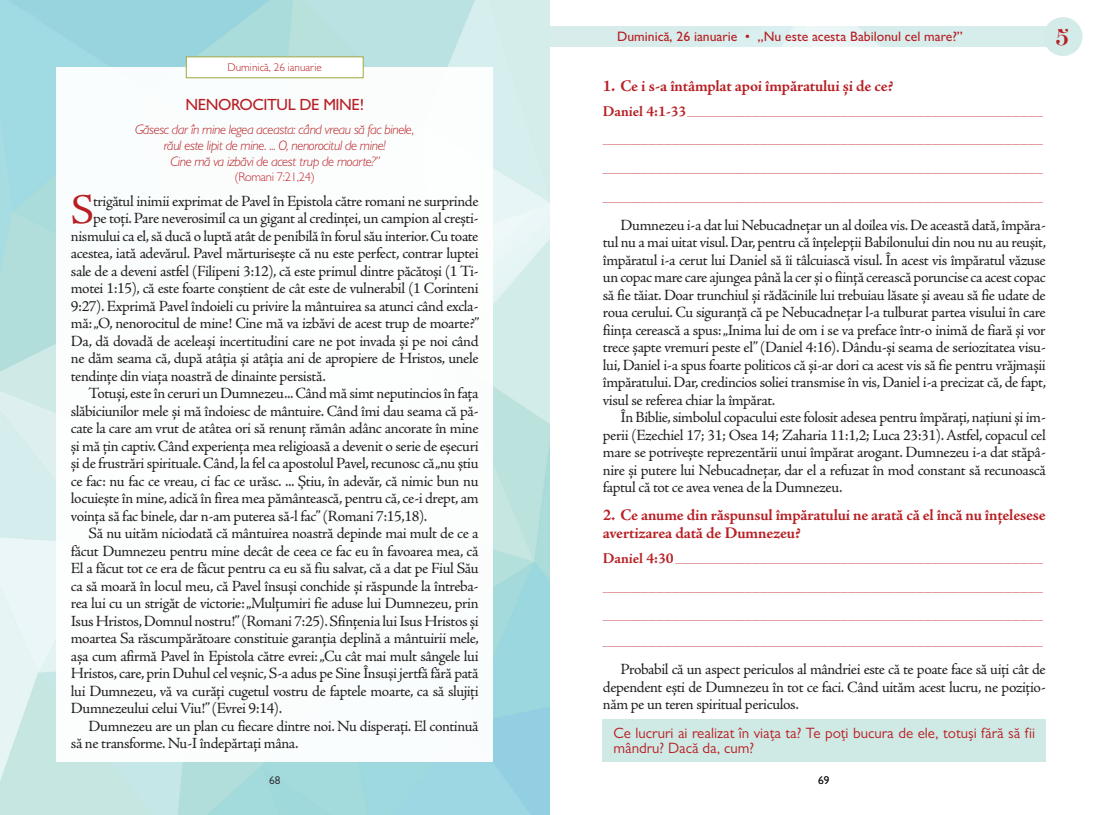
<style>
.page{position:relative;width:1099px;height:815px;background:#fff}
.page>*{position:absolute;margin:0;border:0;box-sizing:border-box;transform-origin:0 0}
.t1{font:42.38px "Adobe Jenson Pro";color:#b81f24}
.t2{font:22.5px "Didona C";color:#b81f24}
.t3{font:700 16.25px/17.5px "Adobe Jenson Pro";letter-spacing:-.015em;color:#b81f24}
.t4{font:500 16.25px "Gill Sans MT Pro";letter-spacing:-.025em;color:#b81f24}
.t5{font:15.62px/17.5px "Adobe Jenson Pro";letter-spacing:-.03em;color:#231f20;text-align:justify}
.t6{font:15px/15px "Gill Sans MT Pro";color:#b81f24}
.t7{font:italic 300 13.75px/16.2px "Gill Sans MT Pro";letter-spacing:-.025em;color:#b81f24;text-align:center}
.t8{font:500 13.75px "Gill Sans MT Pro";color:#b81f24}
.t9{font:300 12.5px "Gill Sans MT Pro";letter-spacing:-.02em;color:#c22732}
.t10{font:300 11.25px "Gill Sans MT Pro";color:#b81f24}
.t11{font:11.25px "Gill Sans MT Pro";color:#231f20}
.t12{font:700 7.5px "Adobe Jenson Pro";color:#b81f24}
.s1{font-size:15px}
</style>
<div class="page">
<div style="left:1043px;top:17px;width:39px;height:39px;background:#d3ecea;border-radius:50%"></div>
<img style="left:0;top:0;width:549px;height:815px">
<div style="left:57px;top:67px;width:436px;height:695px;background:#fff"></div>
<div style="left:186px;top:57px;width:177px;height:21px;background:#fff;border:1px solid #a0a741"></div>
<div style="left:602px;top:719px;width:443px;height:43px;background:#cfeae5"></div>
<p class="t10" style="left:227px;top:61px;width:96px">Duminică, 26 ianuarie</p>
<p class="t4" style="left:185px;top:95px;width:180px">NENOROCITUL DE MINE!</p>
<p class="t7" style="left:135px;top:121px;width:281px">Găsesc dar în mine legea aceasta: când vreau să fac binele, răul este lipit de mine. ... O, nenorocitul de mine!<br>Cine mă va izbăvi de acest trup de moarte?”</p>
<p class="t9" style="left:235px;top:169px;width:82px">(Romani 7:21,24)</p>
<h1 class="t1" style="left:71px;top:186px;width:25px">S</h1>
<p class="t5" style="left:93px;top:192px;width:387px">trigătul inimii exprimat de Pavel în Epistola către romani ne surprinde</p>
<p class="t5" style="left:93px;top:210px;width:387px">pe toți. Pare neverosimil ca un gigant al credinței, un campion al crești-</p>
<p class="t5" style="left:71px;top:227px;width:409px">nismului ca el, să ducă o luptă atât de penibilă în forul său interior. Cu toate</p>
<p class="t5" style="left:71px;top:245px;width:409px">acestea, iată adevărul. Pavel mărturisește că nu este perfect, contrar luptei</p>
<p class="t5" style="left:71px;top:262px;width:409px">sale de a deveni astfel (Filipeni 3:12), că este primul dintre păcătoși (1 Ti-</p>
<p class="t5" style="left:71px;top:280px;width:409px">motei 1:15), că este foarte conștient de cât este de vulnerabil (1 Corinteni</p>
<p class="t5" style="left:71px;top:297px;width:409px">9:27). Exprimă Pavel îndoieli cu privire la mântuirea sa atunci când excla-</p>
<p class="t5" style="left:71px;top:315px;width:410px">mă: „O, nenorocitul de mine! Cine mă va izbăvi de acest trup de moarte?”</p>
<p class="t5" style="left:71px;top:332px;width:409px">Da, dă dovadă de aceleași incertitudini care ne pot invada și pe noi când</p>
<p class="t5" style="left:71px;top:350px;width:409px">ne dăm seama că, după atâția și atâția ani de apropiere de Hristos, unele</p>
<p class="t5" style="left:71px;top:367px;width:256px">tendințe din viața noastră de dinainte persistă.</p>
<p class="t5" style="left:89px;top:385px;width:391px">Totuși, este în ceruri un Dumnezeu... Când mă simt neputincios în fața</p>
<p class="t5" style="left:71px;top:402px;width:409px">slăbiciunilor mele și mă îndoiesc de mântuire. Când îmi dau seama că pă-</p>
<p class="t5" style="left:71px;top:420px;width:409px">cate la care am vrut de atâtea ori să renunț rămân adânc ancorate în mine</p>
<p class="t5" style="left:71px;top:437px;width:409px">și mă țin captiv. Când experiența mea religioasă a devenit o serie de eșecuri</p>
<p class="t5" style="left:71px;top:455px;width:409px">și de frustrări spirituale. Când, la fel ca apostolul Pavel, recunosc că „nu ştiu</p>
<p class="t5" style="left:71px;top:472px;width:409px">ce fac: nu fac ce vreau, ci fac ce urăsc. ... Ştiu, în adevăr, că nimic bun nu</p>
<p class="t5" style="left:71px;top:490px;width:409px">locuieşte în mine, adică în firea mea pământească, pentru că, ce-i drept, am</p>
<p class="t5" style="left:71px;top:507px;width:358px">voinţa să fac binele, dar n-am puterea să-l fac” (Romani 7:15,18).</p>
<p class="t5" style="left:89px;top:525px;width:391px">Să nu uităm niciodată că mântuirea noastră depinde mai mult de ce a</p>
<p class="t5" style="left:71px;top:542px;width:409px">făcut Dumnezeu pentru mine decât de ceea ce fac eu în favoarea mea, că</p>
<p class="t5" style="left:71px;top:560px;width:409px">El a făcut tot ce era de făcut pentru ca eu să fiu salvat, că a dat pe Fiul Său</p>
<p class="t5" style="left:71px;top:577px;width:409px">ca să moară în locul meu, că Pavel însuși conchide și răspunde la întreba-</p>
<p class="t5" style="left:71px;top:595px;width:409px">rea lui cu un strigăt de victorie: „Mulţumiri fie aduse lui Dumnezeu, prin</p>
<p class="t5" style="left:71px;top:612px;width:409px">Isus Hristos, Domnul nostru!” (Romani 7:25). Sfințenia lui Isus Hristos și</p>
<p class="t5" style="left:71px;top:630px;width:409px">moartea Sa răscumpărătoare constituie garanția deplină a mântuirii mele,</p>
<p class="t5" style="left:71px;top:647px;width:409px">așa cum afirmă Pavel în Epistola către evrei: „Cu cât mai mult sângele lui</p>
<p class="t5" style="left:71px;top:665px;width:409px">Hristos, care, prin Duhul cel veşnic, S-a adus pe Sine Însuşi jertfă fără pată</p>
<p class="t5" style="left:71px;top:682px;width:409px">lui Dumnezeu, vă va curăţi cugetul vostru de faptele moarte, ca să slujiţi</p>
<p class="t5" style="left:71px;top:700px;width:213px">Dumnezeului celui Viu!” (Evrei 9:14).</p>
<p class="t5" style="left:89px;top:717px;width:391px">Dumnezeu are un plan cu fiecare dintre noi. Nu disperați. El continuă</p>
<p class="t5" style="left:71px;top:735px;width:229px">să ne transforme. Nu-I îndepărtați mâna.</p>
<p class="t11" style="left:269px;top:773px;width:13px">68</p>
<p class="t8" style="left:617px;top:28px;width:347px">Duminică, 26 ianuarie • „Nu este acesta Babilonul cel mare?”</p>
<p class="t3" style="left:603px;top:77px;width:292px">1. Ce i s-a întâmplat apoi împăratului și de ce?</p>
<p class="t12" style="left:603px;top:109px;width:441px"><span class="s1">Daniel 4:1-33</span>_____________________________________________________________________________________________</p>
<p class="t12" style="left:603px;top:138px;width:441px">___________________________________________________________________________________________________________________</p>
<p class="t12" style="left:603px;top:166px;width:441px">___________________________________________________________________________________________________________________</p>
<p class="t12" style="left:603px;top:195px;width:441px">___________________________________________________________________________________________________________________</p>
<p class="t5" style="left:603px;top:216px;width:445px;text-indent:18px">Dumnezeu i-a dat lui Nebucadnețar un al doilea vis. De această dată, împăra&shy;tul nu a mai uitat visul. Dar, pentru că înțelepții Babilonului din nou nu au reuşit, împăratul i-a cerut lui Daniel să îi tâlcuiască visul. În acest vis împăratul văzuse un copac mare care ajungea până la cer și o ființă cerească poruncise ca acest copac să fie tăiat. Doar trunchiul și rădăcinile lui trebuiau lăsate și aveau să fie udate de roua cerului. Cu siguranță că pe Nebucadnețar l-a tulburat partea visului în care ființa cerească a spus: „Inima lui de om i se va preface într-o inimă de fiară și vor trece șapte vremuri peste el” (Daniel 4:16). Dându-și seama de seriozitatea visu&shy;lui, Daniel i-a spus foarte politicos că și-ar dori ca acest vis să fie pentru vrăjmașii împăratului. Dar, credincios soliei transmise în vis, Daniel i-a precizat că, de fapt, visul se referea chiar la împărat.</p>
<p class="t5" style="left:603px;top:409px;width:444px;text-indent:18px">În Biblie, simbolul copacului este folosit adesea pentru împărați, națiuni și im&shy;perii (Ezechiel 17; 31; Osea 14; Zaharia 11:1,2; Luca 23:31). Astfel, copacul cel mare se potrivește reprezentării unui împărat arogant. Dumnezeu i-a dat stăpâ&shy;nire și putere lui Nebucadnețar, dar el a refuzat în mod constant să recunoască faptul că tot ce avea venea de la Dumnezeu.</p>
<p class="t3" style="left:603px;top:507px;width:444px">2. Ce anume din răspunsul împăratului ne arată că el încă nu înțelesese avertizarea dată de Dumnezeu?</p>
<p class="t12" style="left:603px;top:556px;width:441px"><span class="s1">Daniel 4:30</span> ________________________________________________________________________________________________</p>
<p class="t12" style="left:603px;top:585px;width:441px">___________________________________________________________________________________________________________________</p>
<p class="t12" style="left:603px;top:614px;width:441px">___________________________________________________________________________________________________________________</p>
<p class="t12" style="left:603px;top:639px;width:441px">___________________________________________________________________________________________________________________</p>
<p class="t5" style="left:603px;top:661px;width:444px;text-indent:18px">Probabil că un aspect periculos al mândriei este că te poate face să uiți cât de dependent ești de Dumnezeu în tot ce faci. Când uităm acest lucru, ne pozițio&shy;năm pe un teren spiritual periculos.</p>
<p class="t6" style="left:613px;top:725px;width:423px">Ce lucruri ai realizat în viața ta? Te poți bucura de ele, totuși fără să fii mândru? Dacă da, cum?</p>
<p class="t11" style="left:818px;top:773px;width:13px">69</p>
<h2 class="t2" style="left:1055px;top:24px;width:15px">5</h2>
</div>
